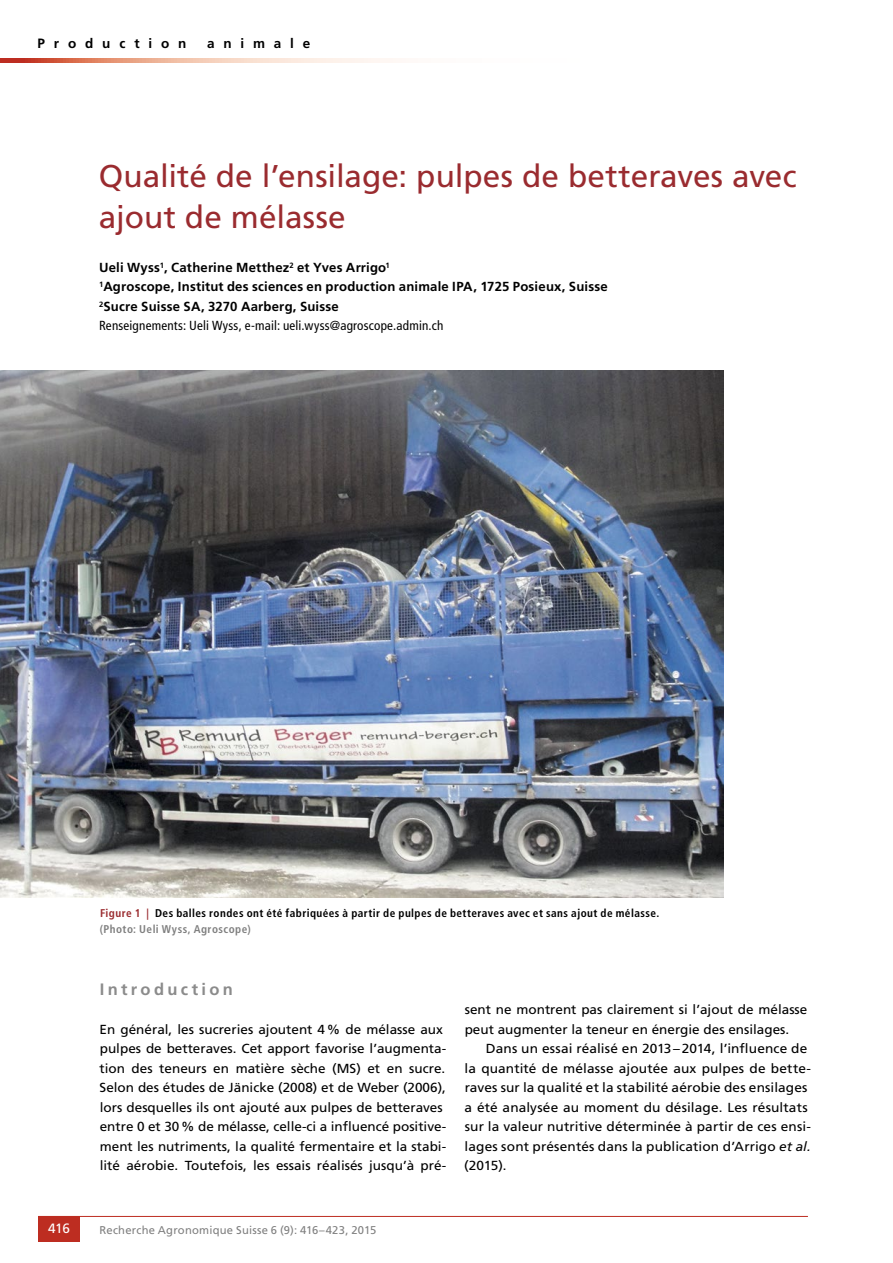
<style>
.page{position:relative;width:893px;height:1263px;background:#fff}
.page>*{position:absolute;margin:0;border:0;box-sizing:border-box;transform-origin:0 0}
.t1{font:31.5px/40.5px "Frutiger LT Std";letter-spacing:.005em;color:#9a2b2f}
.t2{font:700 16.5px "Frutiger LT Std";letter-spacing:.2em;color:#8b8b8b}
.t3{font:700 13.5px "Frutiger LT Std";letter-spacing:.655em;color:#000}
.t4{font:13.5px "Frutiger LT Std";color:#fff}
.t5{font:13.2px/19.5px "Frutiger LT Std";color:#000}
.t6{font:13.2px/19.5px "Frutiger LT Std";color:#000;scale:1.04 1}
.t7{font:700 13.2px/19.5px "Frutiger LT Std";letter-spacing:.015em;color:#000}
.t8{font:700 condensed 11.25px/16.5px "Frutiger LT Std";letter-spacing:.04em;color:#000}
.t9{font:11.25px "Frutiger LT Std";letter-spacing:.02em;color:#808080}
.s1{font-weight:400;font-stretch:condensed}
.s2{color:#9a2b2f}
.s3{color:#808080}
.s4{font-style:italic}
</style>
<div class="page">
<hr style="left:38px;top:1216px;width:770px;height:1px;background:#bd2d21">
<div style="left:38px;top:1216px;width:42px;height:26px;background:#bd2d21"></div>
<svg style="left:0;top:58px;width:396px;height:5px;background:#ebb2a0"></svg>
<img style="left:0;top:371px;width:723px;height:526px">
<p class="t3" style="left:38px;top:36px;width:150px">Production</p>
<p class="t3" style="left:207px;top:36px;width:105px">animale</p>
<h1 class="t1" style="left:99px;top:156px;width:699px">Qualité de l’ensilage: pulpes de betteraves avec ajout de mélasse</h1>
<p class="t7" style="left:99px;top:258px;width:510px">Ueli Wyss<sup>1</sup>, Catherine Metthez<sup>2</sup> et Yves Arrigo<sup>1<br>1</sup>Agroscope, Institut des sciences en production animale IPA, 1725 Posieux, Suisse <sup>2</sup>Sucre Suisse SA, 3270 Aarberg, Suisse<br><span class="s1">Renseignements: Ueli Wyss, e-mail: ueli.wyss@agroscope.admin.ch</span></p>
<p class="t8" style="left:100px;top:904px;width:561px"><span class="s2">Figure 1 |</span> Des balles rondes ont été fabriquées à partir de pulpes de betteraves avec et sans ajout de mélasse. <span class="s3">(Photo: Ueli Wyss, Agroscope)</span></p>
<p class="t2" style="left:100px;top:979px;width:135px">Introduction</p>
<p class="t5" style="left:99px;top:1019px;width:348px">En général, les sucreries ajoutent 4% de mélasse aux pulpes de betteraves. Cet apport favorise l’augmenta&shy;tion des teneurs en matière sèche (MS) et en sucre.<br>Selon des études de Jänicke (2008) et de Weber (2006), lors desquelles ils ont ajouté aux pulpes de betteraves entre 0 et 30% de mélasse, celle-ci a influencé positive&shy;ment les nutriments, la qualité fermentaire et la stabi&shy;lité aérobie. Toutefois, les essais réalisés jusqu’à pré-</p>
<p class="t5" style="left:465px;top:1000px;width:344px">sent ne montrent pas clairement si l’ajout de mélasse peut augmenter la teneur en énergie des ensilages.</p>
<p class="t6" style="left:464px;top:1039px;width:335px;text-indent:22px">Dans un essai réalisé en 2013–2014, l’influence de la quantité de mélasse ajoutée aux pulpes de bette&shy;raves sur la qualité et la stabilité aérobie des ensilages a été analysée au moment du désilage. Les résultats sur la valeur nutritive déterminée à partir de ces ensi&shy;lages sont présentés dans la publication d’Arrigo <span class="s4">et al. </span>(2015).</p>
<p class="t4" style="left:48px;top:1221px;width:23px">416</p>
<p class="t9" style="left:99px;top:1223px;width:278px">Recherche Agronomique Suisse 6 (9): 416–423, 2015</p>
</div>
